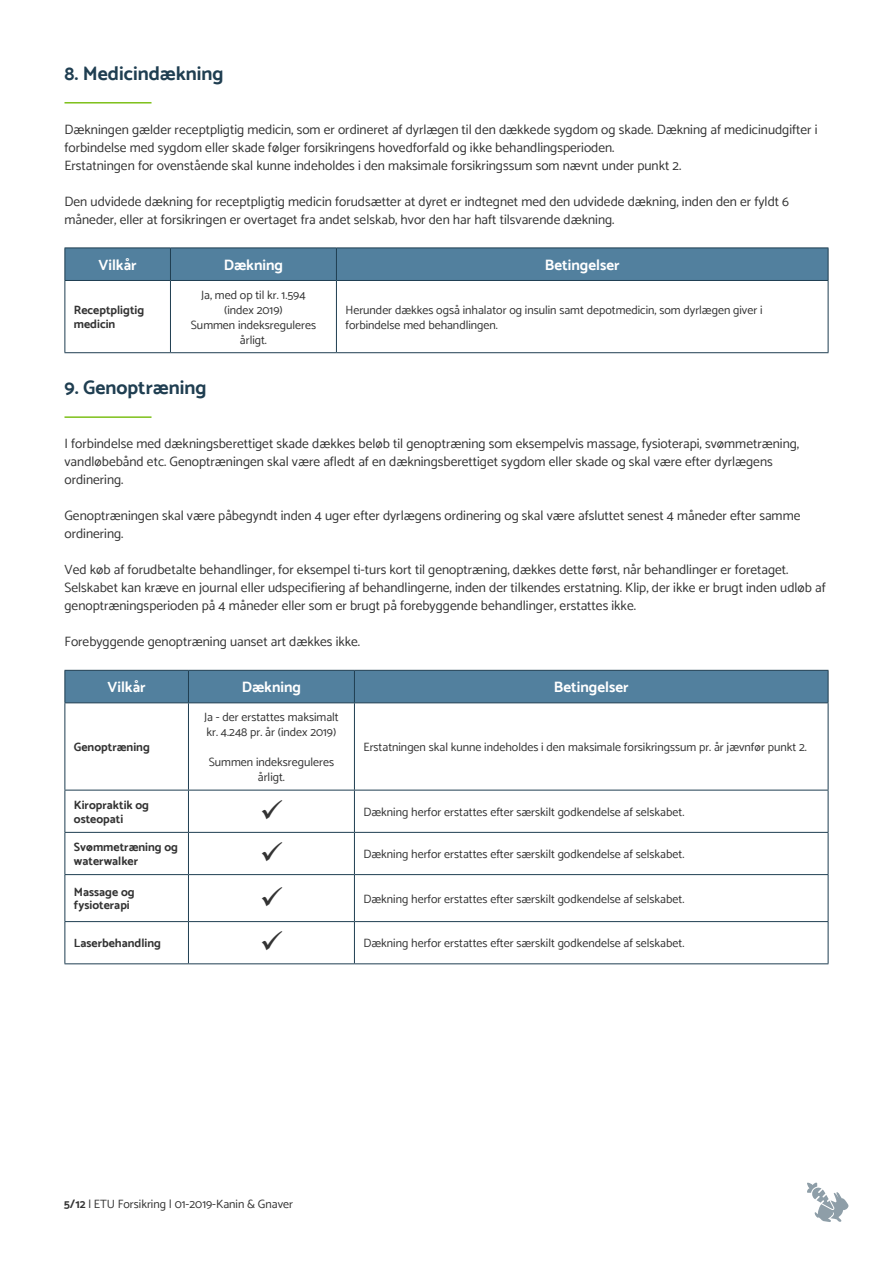
<style>
.page{position:relative;width:893px;height:1263px;background:#fff}
.page>*{position:absolute;margin:0;border:0;box-sizing:border-box;transform-origin:0 0}
.t1{font:700 19.5px "Catamaran";color:#1f3e51}
.t2{font:700 15px "Catamaran";color:#fff}
.t3{font:13.5px/18px "Catamaran";color:#333}
.t4{font:12px/15px "Catamaran";color:#333;text-align:center}
.t5{font:700 12px/13.5px "Catamaran";color:#333}
.s1{font-weight:700}
</style>
<div class="page">
<svg style="left:807px;top:1182px;width:41px;height:40px"></svg>
<hr style="left:64px;top:102px;width:88px;height:2px;background:#7dc019">
<hr style="left:64px;top:416px;width:88px;height:2px;background:#7dc019">
<div style="left:65px;top:249px;width:763px;height:31px;background:#52809e"></div>
<hr style="left:170px;top:248px;width:1px;height:32px;background:#1f3e51">
<hr style="left:336px;top:248px;width:1px;height:32px;background:#1f3e51">
<hr style="left:828px;top:248px;width:1px;height:32px;background:#1f3e51">
<hr style="left:170px;top:281px;width:1px;height:71px;background:#1f3e51">
<hr style="left:336px;top:281px;width:1px;height:71px;background:#1f3e51">
<hr style="left:828px;top:281px;width:1px;height:71px;background:#1f3e51">
<hr style="left:64px;top:280px;width:106px;height:1px;background:#1f3e51">
<hr style="left:170px;top:280px;width:166px;height:1px;background:#1f3e51">
<hr style="left:336px;top:280px;width:492px;height:1px;background:#1f3e51">
<hr style="left:64px;top:352px;width:106px;height:1px;background:#1f3e51">
<hr style="left:170px;top:352px;width:166px;height:1px;background:#1f3e51">
<hr style="left:336px;top:352px;width:492px;height:1px;background:#1f3e51">
<hr style="left:64px;top:248px;width:106px;height:1px;background:#1f3e51">
<hr style="left:64px;top:248px;width:1px;height:32px;background:#1f3e51">
<hr style="left:170px;top:248px;width:166px;height:1px;background:#1f3e51">
<hr style="left:336px;top:248px;width:492px;height:1px;background:#1f3e51">
<hr style="left:64px;top:281px;width:1px;height:71px;background:#1f3e51">
<div style="left:65px;top:671px;width:763px;height:31px;background:#52809e"></div>
<hr style="left:188px;top:671px;width:1px;height:31px;background:#1f3e51">
<hr style="left:354px;top:671px;width:1px;height:31px;background:#1f3e51">
<hr style="left:828px;top:671px;width:1px;height:31px;background:#1f3e51">
<hr style="left:188px;top:703px;width:1px;height:87px;background:#1f3e51">
<hr style="left:354px;top:703px;width:1px;height:87px;background:#1f3e51">
<hr style="left:828px;top:703px;width:1px;height:87px;background:#1f3e51">
<hr style="left:188px;top:790px;width:1px;height:42px;background:#1f3e51">
<hr style="left:354px;top:790px;width:1px;height:42px;background:#1f3e51">
<hr style="left:828px;top:790px;width:1px;height:42px;background:#1f3e51">
<hr style="left:64px;top:832px;width:124px;height:1px;background:#1f3e51">
<hr style="left:188px;top:832px;width:166px;height:1px;background:#1f3e51">
<hr style="left:188px;top:833px;width:1px;height:41px;background:#1f3e51">
<hr style="left:354px;top:832px;width:474px;height:1px;background:#1f3e51">
<hr style="left:354px;top:833px;width:1px;height:41px;background:#1f3e51">
<hr style="left:828px;top:833px;width:1px;height:41px;background:#1f3e51">
<hr style="left:64px;top:874px;width:124px;height:1px;background:#1f3e51">
<hr style="left:188px;top:874px;width:166px;height:1px;background:#1f3e51">
<hr style="left:188px;top:875px;width:1px;height:46px;background:#1f3e51">
<hr style="left:354px;top:874px;width:474px;height:1px;background:#1f3e51">
<hr style="left:354px;top:875px;width:1px;height:46px;background:#1f3e51">
<hr style="left:828px;top:875px;width:1px;height:46px;background:#1f3e51">
<hr style="left:64px;top:921px;width:124px;height:1px;background:#1f3e51">
<hr style="left:188px;top:921px;width:166px;height:1px;background:#1f3e51">
<hr style="left:188px;top:922px;width:1px;height:41px;background:#1f3e51">
<hr style="left:354px;top:921px;width:474px;height:1px;background:#1f3e51">
<hr style="left:354px;top:922px;width:1px;height:41px;background:#1f3e51">
<hr style="left:828px;top:922px;width:1px;height:41px;background:#1f3e51">
<hr style="left:64px;top:963px;width:124px;height:1px;background:#1f3e51">
<hr style="left:188px;top:963px;width:166px;height:1px;background:#1f3e51">
<hr style="left:354px;top:963px;width:474px;height:1px;background:#1f3e51">
<hr style="left:64px;top:702px;width:124px;height:1px;background:#1f3e51">
<hr style="left:188px;top:702px;width:166px;height:1px;background:#1f3e51">
<hr style="left:354px;top:702px;width:474px;height:1px;background:#1f3e51">
<hr style="left:64px;top:790px;width:124px;height:1px;background:#1f3e51">
<hr style="left:188px;top:790px;width:166px;height:1px;background:#1f3e51">
<hr style="left:354px;top:790px;width:474px;height:1px;background:#1f3e51">
<hr style="left:64px;top:670px;width:124px;height:1px;background:#1f3e51">
<hr style="left:64px;top:671px;width:1px;height:31px;background:#1f3e51">
<hr style="left:188px;top:670px;width:166px;height:1px;background:#1f3e51">
<hr style="left:354px;top:670px;width:474px;height:1px;background:#1f3e51">
<hr style="left:64px;top:703px;width:1px;height:87px;background:#1f3e51">
<hr style="left:64px;top:790px;width:1px;height:42px;background:#1f3e51">
<hr style="left:64px;top:833px;width:1px;height:41px;background:#1f3e51">
<hr style="left:64px;top:875px;width:1px;height:46px;background:#1f3e51">
<hr style="left:64px;top:922px;width:1px;height:41px;background:#1f3e51">
<h1 class="t1" style="left:64px;top:61px;width:161px">8. Medicindækning</h1>
<p class="t3" style="left:64px;top:120px;width:754px">Dækningen gælder receptpligtig medicin, som er ordineret af dyrlægen til den dækkede sygdom og skade. Dækning af medicinudgifter i forbindelse med sygdom eller skade følger forsikringens hovedforfald og ikke behandlingsperioden.<br>Erstatningen for ovenstående skal kunne indeholdes i den maksimale forsikringssum som nævnt under punkt 2.</p>
<p class="t3" style="left:64px;top:192px;width:726px">Den udvidede dækning for receptpligtig medicin forudsætter at dyret er indtegnet med den udvidede dækning, inden den er fyldt 6 måneder, eller at forsikringen er overtaget fra andet selskab, hvor den har haft tilsvarende dækning.</p>
<p class="t2" style="left:99px;top:256px;width:40px">Vilkår</p>
<p class="t2" style="left:224px;top:256px;width:61px">Dækning</p>
<p class="t2" style="left:545px;top:256px;width:76px">Betingelser</p>
<p class="t5" style="left:74px;top:304px;width:72px">Receptpligtig medicin</p>
<p class="t4" style="left:191px;top:287px;width:127px">Ja, med op til kr. 1.594 (index 2019)<br>Summen indeksreguleres årligt.</p>
<p class="t4" style="left:345px;top:302px;width:419px;text-align:left">Herunder dækkes også inhalator og insulin samt depotmedicin, som dyrlægen giver i forbindelse med behandlingen.</p>
<h1 class="t1" style="left:64px;top:376px;width:144px">9. Genoptræning</h1>
<p class="t3" style="left:64px;top:434px;width:736px">I forbindelse med dækningsberettiget skade dækkes beløb til genoptræning som eksempelvis massage, fysioterapi, svømmetræning, vandløbebånd etc. Genoptræningen skal være afledt af en dækningsberettiget sygdom eller skade og skal være efter dyrlægens ordinering.</p>
<p class="t3" style="left:64px;top:506px;width:737px">Genoptræningen skal være påbegyndt inden 4 uger efter dyrlægens ordinering og skal være afsluttet senest 4 måneder efter samme ordinering.</p>
<p class="t3" style="left:64px;top:560px;width:763px">Ved køb af forudbetalte behandlinger, for eksempel ti-turs kort til genoptræning, dækkes dette først, når behandlinger er foretaget.<br>Selskabet kan kræve en journal eller udspecifiering af behandlingerne, inden der tilkendes erstatning. Klip, der ikke er brugt inden udløb af genoptræningsperioden på 4 måneder eller som er brugt på forebyggende behandlinger, erstattes ikke.</p>
<p class="t3" style="left:64px;top:632px;width:297px">Forebyggende genoptræning uanset art dækkes ikke.</p>
<p class="t2" style="left:108px;top:678px;width:40px">Vilkår</p>
<p class="t2" style="left:242px;top:678px;width:61px">Dækning</p>
<p class="t2" style="left:554px;top:678px;width:76px">Betingelser</p>
<p class="t5" style="left:74px;top:740px;width:77px">Genoptræning</p>
<p class="t4" style="left:204px;top:709px;width:136px;text-align:left">Ja - der erstattes maksimalt kr. 4.248 pr. år (index 2019)</p>
<p class="t4" style="left:209px;top:754px;width:127px">Summen indeksreguleres årligt.</p>
<p class="t4" style="left:363px;top:739px;width:445px">Erstatningen skal kunne indeholdes i den maksimale forsikringssum pr. år jævnfør punkt 2.</p>
<p class="t5" style="left:74px;top:798px;width:77px">Kiropraktik og osteopati</p>
<p class="t4" style="left:363px;top:804px;width:322px">Dækning herfor erstattes efter særskilt godkendelse af selskabet.</p>
<p class="t5" style="left:74px;top:840px;width:106px">Svømmetræning og waterwalker</p>
<p class="t4" style="left:363px;top:846px;width:322px">Dækning herfor erstattes efter særskilt godkendelse af selskabet.</p>
<p class="t5" style="left:74px;top:885px;width:62px">Massage og fysioterapi</p>
<p class="t4" style="left:363px;top:891px;width:322px">Dækning herfor erstattes efter særskilt godkendelse af selskabet.</p>
<p class="t5" style="left:74px;top:936px;width:89px">Laserbehandling</p>
<p class="t4" style="left:363px;top:936px;width:322px">Dækning herfor erstattes efter særskilt godkendelse af selskabet.</p>
<p class="t4" style="left:64px;top:1197px;width:231px"><span class="s1">5/12</span> l ETU Forsikring | 01-2019-Kanin &amp; Gnaver</p>
</div>
